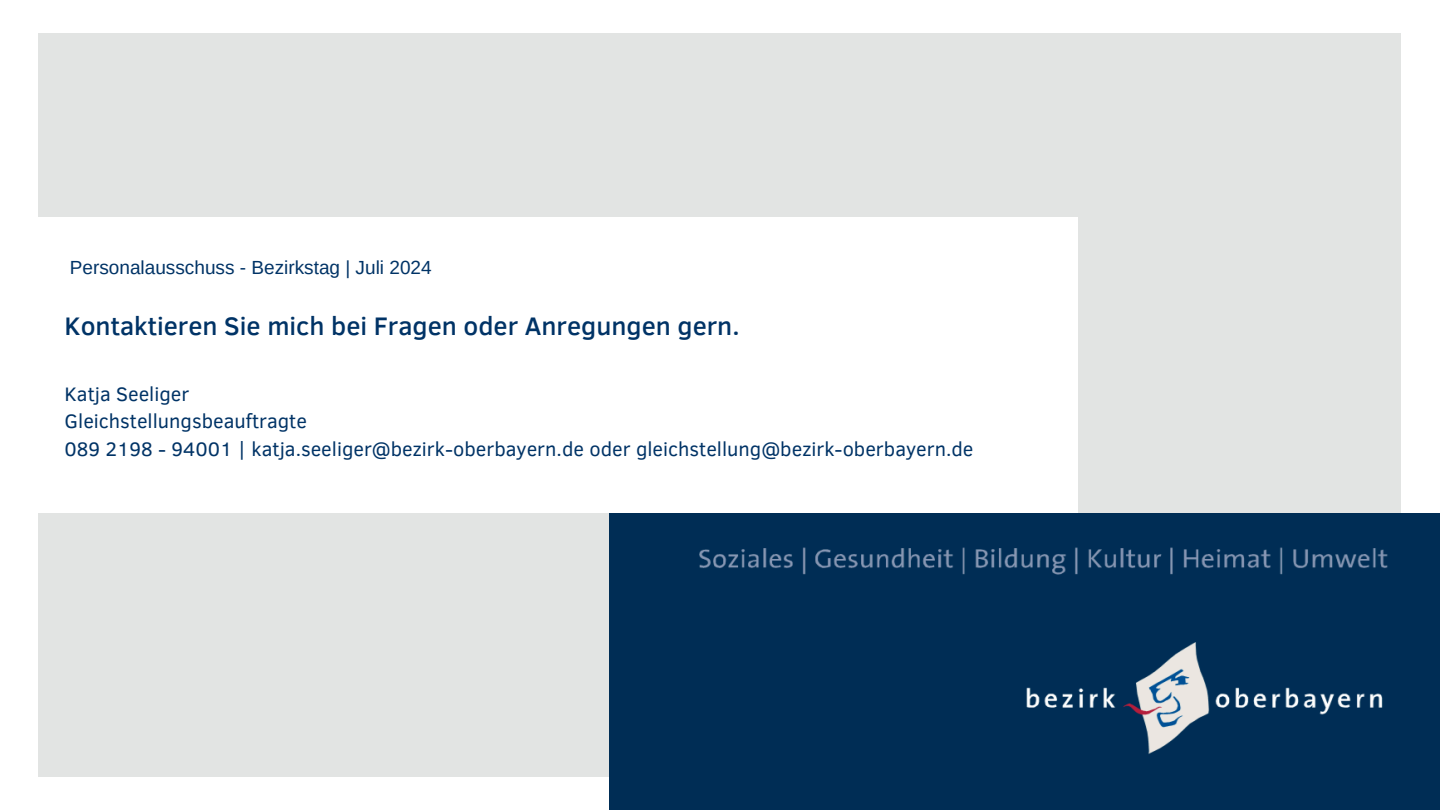
<style>
.page{position:relative;width:1440px;height:810px;background:#fff}
.page>*{position:absolute;margin:0;border:0;box-sizing:border-box;transform-origin:0 0}
.t1{font:500 26px "Clear Sans";color:#036}
.t2{font:20px "Clear Sans";color:#036}
.t3{font:19px "Arimo";color:#036}
</style>
<div class="page">
<div style="left:38px;top:33px;width:1363px;height:744px;background:#e2e4e3"></div>
<div style="left:609px;top:513px;width:831px;height:297px;background:#002d55"></div>
<div style="left:0;top:217px;width:1078px;height:296px;background:#fff"></div>
<h1 class="t3" style="left:70px;top:257px;width:363px">Personalausschuss - Bezirkstag | Juli 2024</h1>
<p class="t1" style="left:65px;top:307px;width:676px">Kontaktieren Sie mich bei Fragen oder Anregungen gern.</p>
<p class="t2" style="left:65px;top:379px;width:126px">Katja Seeliger</p>
<p class="t2" style="left:65px;top:407px;width:244px">Gleichstellungsbeauftragte</p>
<p class="t2" style="left:65px;top:434px;width:910px">089 2198 - 94001 | katja.seeliger@bezirk-oberbayern.de oder gleichstellung@bezirk-oberbayern.de</p>
</div>
